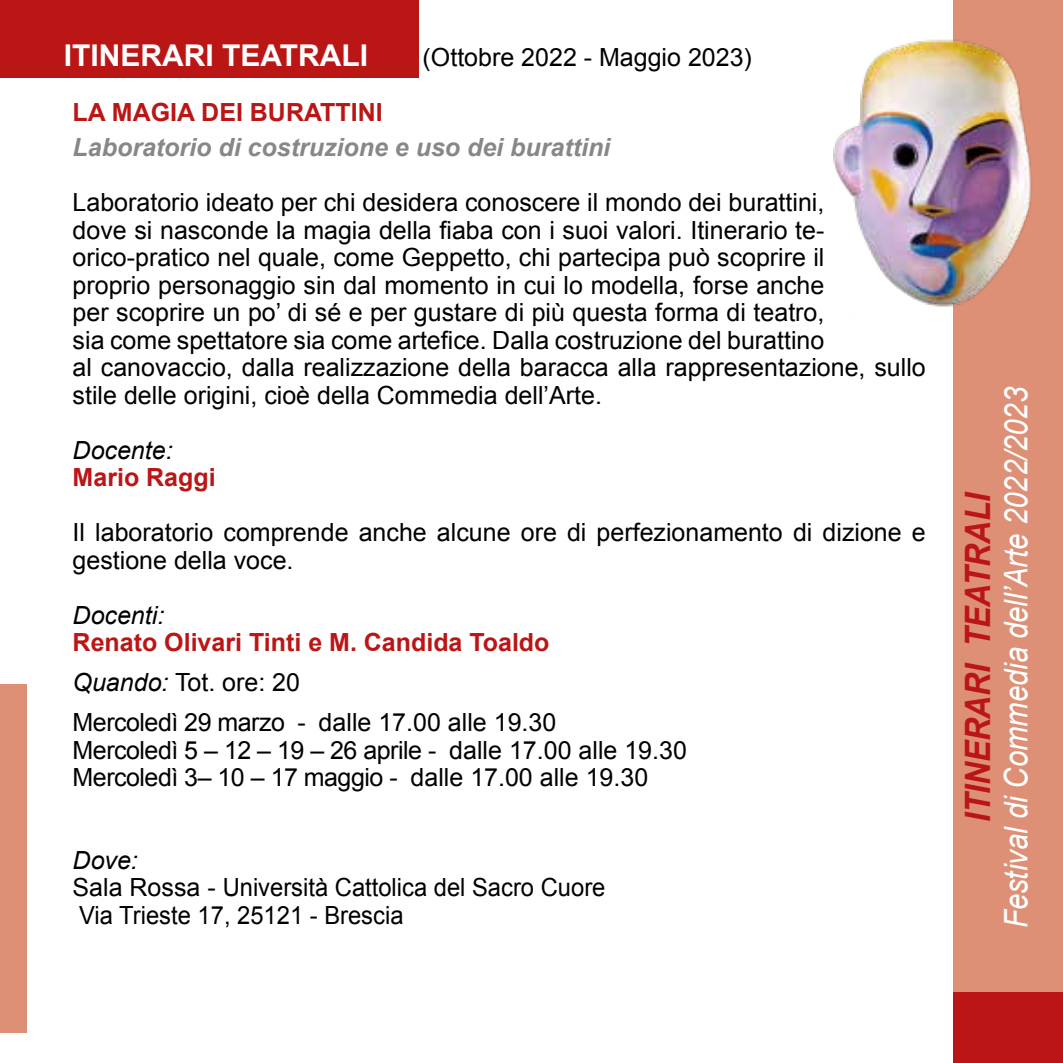
<style>
.page{position:relative;width:1063px;height:1063px;background:#fff}
.page>*{position:absolute;margin:0;border:0;box-sizing:border-box;transform-origin:0 0}
.t1{font:italic 700 35px "Arial";letter-spacing:-.01em;color:#bb1616;scale:.9 1}
.t2{font:italic 32.5px "Arial";color:#fff;scale:.9 1}
.t3{font:700 30px "Arial";color:#fff}
.t4{font:25px/27.5px "Arial";color:#000}
.t5{font:25px/27.5px "Arial";letter-spacing:-.02em;color:#000}
.t6{font:italic 700 25px "Arial";color:#878787}
.t7{font:700 25px "Arial";color:#bb1616}
.t8{font:italic 25px "Arial";color:#000}
.s1{font-weight:700;color:#bb1616}
.s2{font-style:italic}
</style>
<div class="page">
<div style="left:954px;top:0;width:109px;height:1063px;background:#dd9076"></div>
<div style="left:954px;top:992px;width:109px;height:71px;background:#bb1616"></div>
<img style="left:833px;top:0;width:199px;height:323px">
<div style="left:0;top:0;width:418px;height:78px;background:#bb1616"></div>
<div style="left:0;top:685px;width:27px;height:348px;background:#dd9076"></div>
<p class="t3" style="left:73px;top:36px;width:199px">LABORATORI</p>
<p class="t4" style="left:423px;top:44px;width:331px">(Ottobre 2022 - Maggio 2023)</p>
<p class="t7" style="left:73px;top:96px;width:312px">LA MAGIA DEI BURATTINI</p>
<p class="t6" style="left:73px;top:131px;width:539px">Laboratorio di costruzione e uso dei burattini</p>
<p class="t4" style="left:73px;top:189px;width:855px">Laboratorio ideato per chi desidera conoscere il mondo dei burattini,<br>dove si nasconde la magia della fiaba con i suoi valori. Itinerario te&shy;orico-pratico nel quale, come Geppetto, chi partecipa può scoprire il<br>proprio personaggio sin dal momento in cui lo modella, forse anche<br>per scoprire un po’ di sé e per gustare di più questa forma di teatro,<br>sia come spettatore sia come artefice. Dalla costruzione del burattino<br>al canovaccio, dalla realizzazione della baracca alla rappresentazione, sullo stile delle origini, cioè della Commedia dell’Arte.</p>
<p class="t8" style="left:73px;top:434px;width:102px">Docente:</p>
<p class="t7" style="left:73px;top:461px;width:145px">Mario Raggi</p>
<p class="t4" style="left:73px;top:519px;width:855px">Il laboratorio comprende anche alcune ore di perfezionamento di dizione e gestione della voce.</p>
<p class="t8" style="left:73px;top:599px;width:93px">Docenti:</p>
<p class="t4" style="left:73px;top:623px;width:485px;line-height:40px"><span class="s1">Renato Olivari Tinti e M. Candida Toaldo<br></span><span class="s2">Quando:</span> Tot. ore: 20<br>Mercoledì 29 marzo - dalle 17.00 alle 19.30</p>
<p class="t5" style="left:73px;top:737px;width:616px">Mercoledì 5 – 12 – 19 – 26 aprile - dalle 17.00 alle 19.30<br>Mercoledì 3– 10 – 17 maggio - dalle 17.00 alle 19.30</p>
<p class="t3" style="left:64px;top:36px;width:306px">ITINERARI TEATRALI</p>
<p class="t8" style="left:73px;top:844px;width:67px">Dove:</p>
<p class="t4" style="left:73px;top:874px;width:534px">Sala Rossa - Università Cattolica del Sacro Cuore<br>Via Trieste 17, 25121 - Brescia</p>
<h1 class="t1" style="left:955px;top:822px;width:368px;rotate:-90deg">ITINERARI TEATRALI</h1>
<h2 class="t2" style="left:995px;top:928px;width:603px;rotate:-90deg">Festival di Commedia dell’Arte 2022/2023</h2>
</div>
